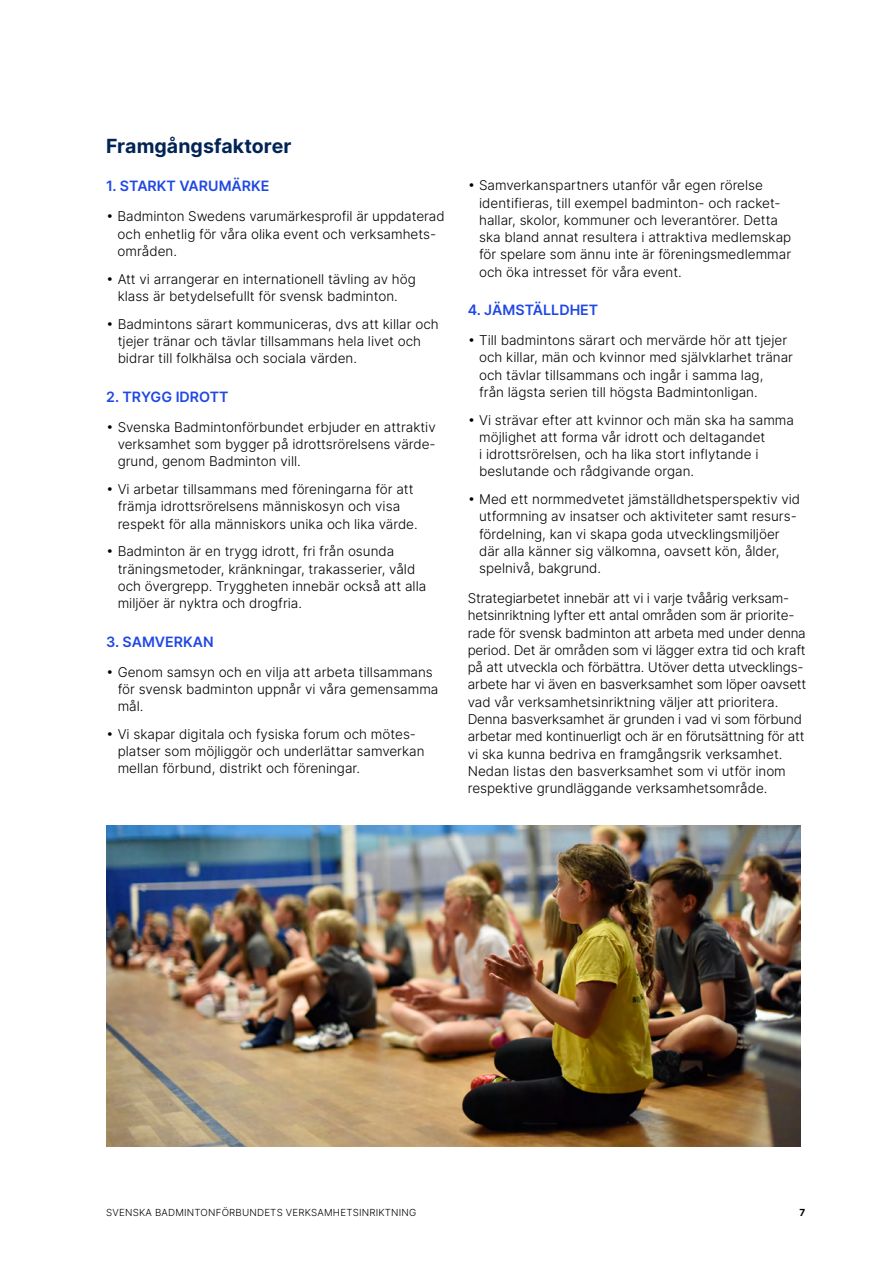
<style>
.page{position:relative;width:893px;height:1263px;background:#fff}
.page>*{position:absolute;margin:0;border:0;box-sizing:border-box;transform-origin:0 0}
.t1{font:700 19.5px "Inter";color:#002455}
.t2{font:600 14.25px "Inter";color:#2048e3}
.t3{font:300 13.5px/17.2px "Inter";color:#000}
.t4{font:300 9.75px "Inter";letter-spacing:.02em;color:#000}
.t5{font:700 9.75px "Inter";color:#000}
</style>
<div class="page">
<img style="left:107px;top:825px;width:693px;height:321px">
<h1 class="t1" style="left:106px;top:132px;width:187px">Framgångsfaktorer</h1>
<p class="t2" style="left:106px;top:176px;width:165px">1. STARKT VARUMÄRKE</p>
<p class="t3" style="left:118px;top:208px;width:329px;text-indent:-11px">• Badminton Swedens varumärkesprofil är uppdaterad och enhetlig för våra olika event och verksamhets&shy;områden.</p>
<p class="t3" style="left:106px;top:270px;width:311px;text-align:center">• Att vi arrangerar en internationell tävling av hög klass är betydelsefullt för svensk badminton.</p>
<p class="t3" style="left:118px;top:315px;width:322px;text-indent:-11px">• Badmintons särart kommuniceras, dvs att killar och tjejer tränar och tävlar tillsammans hela livet och bidrar till folkhälsa och sociala värden.</p>
<p class="t2" style="left:106px;top:386px;width:124px">2. TRYGG IDROTT</p>
<p class="t3" style="left:118px;top:418px;width:320px;text-align:justify;text-indent:-11px">• Svenska Badmintonförbundet erbjuder en attraktiv verksamhet som bygger på idrottsrörelsens värde&shy;grund, genom Badminton vill.</p>
<p class="t3" style="left:118px;top:480px;width:302px;text-indent:-11px">• Vi arbetar tillsammans med föreningarna för att främja idrottsrörelsens människosyn och visa respekt för alla människors unika och lika värde.</p>
<p class="t3" style="left:118px;top:542px;width:310px;text-indent:-11px">• Badminton är en trygg idrott, fri från osunda träningsmetoder, kränkningar, trakasserier, våld och övergrepp. Tryggheten innebär också att alla miljöer är nyktra och drogfria.</p>
<p class="t2" style="left:106px;top:631px;width:109px">3. SAMVERKAN</p>
<p class="t3" style="left:118px;top:663px;width:322px;text-indent:-11px">• Genom samsyn och en vilja att arbeta tillsammans för svensk badminton uppnår vi våra gemensamma mål.</p>
<p class="t3" style="left:118px;top:725px;width:308px;text-indent:-11px">• Vi skapar digitala och fysiska forum och mötes&shy;platser som möjliggör och underlättar samverkan mellan förbund, distrikt och föreningar.</p>
<p class="t3" style="left:479px;top:177px;width:314px;text-indent:-11px">• Samverkanspartners utanför vår egen rörelse identifieras, till exempel badminton- och racket&shy;hallar, skolor, kommuner och leverantörer. Detta ska bland annat resultera i attraktiva medlemskap för spelare som ännu inte är föreningsmedlemmar och öka intresset för våra event.</p>
<p class="t2" style="left:468px;top:300px;width:132px">4. JÄMSTÄLLDHET</p>
<p class="t3" style="left:479px;top:331px;width:315px;text-indent:-11px">• Till badmintons särart och mervärde hör att tjejer och killar, män och kvinnor med självklarhet tränar och tävlar tillsammans och ingår i samma lag,<br>från lägsta serien till högsta Badmintonligan.</p>
<p class="t3" style="left:479px;top:411px;width:316px;text-indent:-11px">• Vi strävar efter att kvinnor och män ska ha samma möjlighet att forma vår idrott och deltagandet<br>i idrottsrörelsen, och ha lika stort inflytande i beslutande och rådgivande organ.</p>
<p class="t3" style="left:479px;top:490px;width:323px;text-indent:-11px">• Med ett normmedvetet jämställdhetsperspektiv vid utformning av insatser och aktiviteter samt resurs&shy;fördelning, kan vi skapa goda utvecklingsmiljöer där alla känner sig välkomna, oavsett kön, ålder, spelnivå, bakgrund.</p>
<p class="t3" style="left:468px;top:589px;width:340px">Strategiarbetet innebär att vi i varje tvåårig verksam&shy;hetsinriktning lyfter ett antal områden som är priorite&shy;rade för svensk badminton att arbeta med under denna period. Det är områden som vi lägger extra tid och kraft på att utveckla och förbättra. Utöver detta utvecklings&shy;arbete har vi även en basverksamhet som löper oavsett vad vår verksamhetsinriktning väljer att prioritera.<br>Denna basverksamhet är grunden i vad vi som förbund arbetar med kontinuerligt och är en förutsättning för att vi ska kunna bedriva en framgångsrik verksamhet.<br>Nedan listas den basverksamhet som vi utför inom respektive grundläggande verksamhetsområde.</p>
<p class="t4" style="left:106px;top:1205px;width:312px">SVENSKA BADMINTONFÖRBUNDETS VERKSAMHETSINRIKTNING</p>
<p class="t5" style="left:799px;top:1205px;width:7px">7</p>
</div>
